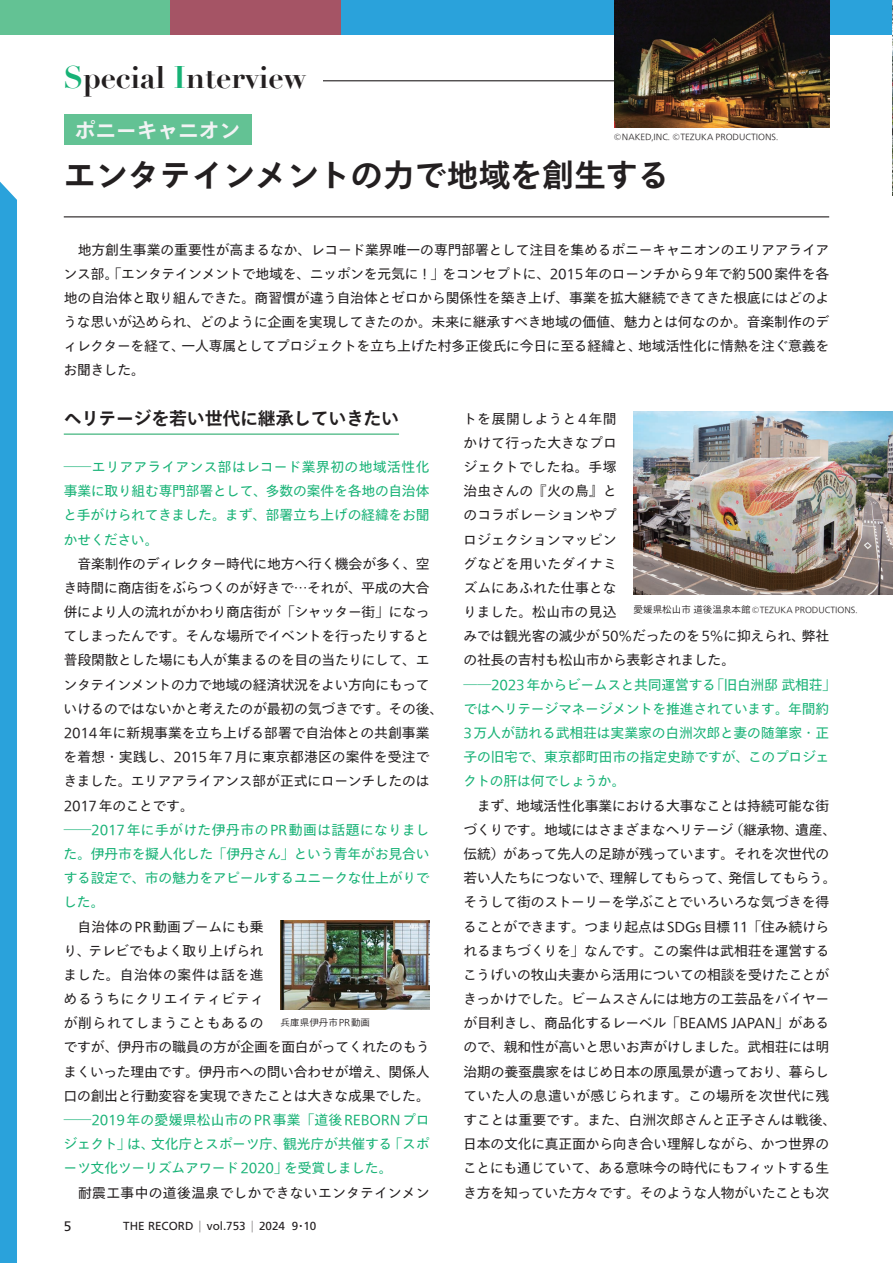
<style>
.page{position:relative;width:893px;height:1263px;background:#fff}
.page>*{position:absolute;margin:0;border:0;box-sizing:border-box;transform-origin:0 0}
.t1{font:700 31.95px "Tazugane Gothic Std N";color:#231f20}
.t2{font:700 30.6px "Didot";letter-spacing:-.005em;color:#231f20}
.t3{font:700 20.7px "Tazugane Gothic Std N";color:#f2f3f4}
.t4{font:700 18px "Tazugane Gothic Std N";letter-spacing:-.02em;color:#231f20}
.t5{font:13.8px/24.2px "Tazugane Gothic Std N";letter-spacing:-.015em;color:#231f20}
.t6{font:13.8px/24.2px "Tazugane Gothic Std N";letter-spacing:-.015em;color:#17b276;text-align:justify}
.t7{font:13.8px/24.2px "Tazugane Gothic Std N";letter-spacing:.01em;color:#231f20}
.t8{font:13.8px "Tazugane Gothic Std N";letter-spacing:.02em;color:#231f20}
.t9{font:13.8px "Frutiger LT Std";color:#231f20}
.t10{font:11.7px "Frutiger LT Std";color:#231f20}
.t11{font:300 9.6px "Tazugane Gothic Std N";color:#231f20}
.t12{font:300 8.55px "Tazugane Gothic Std N";color:#231f20}
.s1{color:#17b276}
.s2{font-size:9.6px}
.s3{font-family:"Koz Min Pr 6 N"}
</style>
<div class="page">
<div style="left:0;top:0;width:893px;height:34px;background:#2aa2db"></div>
<div style="left:0;top:182px;width:17px;height:1081px;background:#2aa2db"></div>
<div style="left:0;top:0;width:170px;height:34px;background:#63c294"></div>
<div style="left:170px;top:0;width:170px;height:34px;background:#a55465"></div>
<hr style="left:170px;top:80px;width:659px;height:1px;background:#231f20">
<div style="left:64px;top:61px;width:259px;height:31px;background:#fff"></div>
<hr style="left:64px;top:216px;width:765px;height:1px;background:#231f20">
<hr style="left:64px;top:433px;width:335px;height:2px;background:#63c294">
<img style="left:614px;top:0;width:215px;height:128px">
<img style="left:281px;top:920px;width:148px;height:89px">
<img style="left:634px;top:411px;width:259px;height:184px">
<img style="left:892px;top:0;width:1px;height:195px">
<div style="left:64px;top:115px;width:187px;height:30px;background:#63c294"></div>
<h2 class="t2" style="left:63px;top:58px;width:244px"><span class="s1">S</span>pecial <span class="s1">I</span>nterview</h2>
<h3 class="t3" style="left:75px;top:116px;width:167px">ポニーキャニオン</h3>
<p class="t12" style="left:614px;top:131px;width:166px">©NAKED,INC. ©TEZUKA PRODUCTIONS.</p>
<h1 class="t1" style="left:64px;top:153px;width:607px">エンタテインメントの力で地域を創生する</h1>
<p class="t5" style="left:64px;top:238px;width:767px;text-align:justify">　地方創生事業の重要性が高まるなか、レコード業界唯一の専門部署として注目を集めるポニーキャニオンのエリアアライアンス部。「エンタテインメントで地域を、ニッポンを元気に！」をコンセプトに、2015年のローンチから9年で約500案件を各地の自治体と取り組んできた。商習慣が違う自治体とゼロから関係性を築き上げ、事業を拡大継続できてきた根底にはどのような思いが込められ、どのように企画を実現してきたのか。未来に継承すべき地域の価値、魅力とは何なのか。音楽制作のディレクターを経て、一人専属としてプロジェクトを立ち上げた村多正俊氏に今日に至る経緯と、地域活性化に情熱を注ぐ意義をお聞きした。</p>
<h3 class="t4" style="left:64px;top:406px;width:337px">ヘリテージを若い世代に継承していきたい</h3>
<p class="t6" style="left:64px;top:455px;width:368px">――エリアアライアンス部はレコード業界初の地域活性化事業に取り組む専門部署として、多数の案件を各地の自治体と手がけられてきました。まず、部署立ち上げの経緯をお聞かせください。</p>
<p class="t5" style="left:64px;top:552px;width:381px">　音楽制作のディレクター時代に地方へ行く機会が多く、空き時間に商店街をぶらつくのが好きで…それが、平成の大合併により人の流れがかわり商店街が「シャッター街」になってしまったんです。そんな場所でイベントを行ったりすると普段閑散とした場にも人が集まるのを目の当たりにして、エンタテインメントの力で地域の経済状況をよい方向にもっていけるのではないかと考えたのが最初の気づきです。その後、<br>2014年に新規事業を立ち上げる部署で自治体との共創事業を着想・実践し、2015年7月に東京都港区の案件を受注できました。エリアアライアンス部が正式にローンチしたのは<br>2017年のことです。</p>
<p class="t6" style="left:63px;top:818px;width:368px">――2017年に手がけた伊丹市のPR動画は話題になりました。伊丹市を擬人化した「伊丹さん」という青年がお見合いする設定で、市の魅力をアピールするユニークな仕上がりでした。</p>
<p class="t5" style="left:63px;top:915px;width:368px">　自治体のPR動画ブームにも乗<br>り、テレビでもよく取り上げられ<br>ました。自治体の案件は話を進<br>めるうちにクリエイティビティ<br>が削られてしまうこともあるの<br>ですが、伊丹市の職員の方が企画を面白がってくれたのもうまくいった理由です。伊丹市への問い合わせが増え、関係人口の創出と行動変容を実現できたことは大きな成果でした。</p>
<p class="t6" style="left:64px;top:1108px;width:368px">――2019年の愛媛県松山市のPR事業「道後REBORNプロジェクト」は、文化庁とスポーツ庁、観光庁が共催する「スポーツ文化ツーリズムアワード2020」を受賞しました。</p>
<p class="t8" style="left:64px;top:1183px;width:367px">　耐震工事中の道後温泉でしかできないエンタテインメン</p>
<p class="t7" style="left:463px;top:407px;width:368px">トを展開しようと4年間<br>かけて行った大きなプロ<br>ジェクトでしたね。手塚<br>治虫さんの『火の鳥』と<br>のコラボレーションやプ<br>ロジェクションマッピン<br>グなどを用いたダイナミ<br>ズムにあふれた仕事とな<br>りました。松山市の見込<br>みでは観光客の減少が50％だったのを5％に抑えられ、弊社の社長の吉村も松山市から表彰されました。</p>
<p class="t6" style="left:463px;top:673px;width:374px;text-align:left">――2023年からビームスと共同運営する「旧白洲邸 武相荘」ではヘリテージマネージメントを推進されています。年間約<br>3万人が訪れる武相荘は実業家の白洲次郎と妻の随筆家・正子の旧宅で、東京都町田市の指定史跡ですが、このプロジェクトの肝は何でしょうか。</p>
<p class="t5" style="left:463px;top:794px;width:375px">　まず、地域活性化事業における大事なことは持続可能な街づくりです。地域にはさまざまなヘリテージ（継承物、遺産、伝統）があって先人の足跡が残っています。それを次世代の若い人たちにつないで、理解してもらって、発信してもらう。そうして街のストーリーを学ぶことでいろいろな気づきを得ることができます。つまり起点はSDGs目標11「住み続けられるまちづくりを」なんです。この案件は武相荘を運営するこうげいの牧山夫妻から活用についての相談を受けたことがきっかけでした。ビームスさんには地方の工芸品をバイヤーが目利きし、商品化するレーベル「BEAMS JAPAN」があるので、親和性が高いと思いお声がけしました。武相荘には明治期の養蚕農家をはじめ日本の原風景が遺っており、暮らしていた人の息遣いが感じられます。この場所を次世代に残すことは重要です。また、白洲次郎さんと正子さんは戦後、日本の文化に真正面から向き合い理解しながら、かつ世界のことにも通じていて、ある意味今の時代にもフィットする生き方を知っていた方々です。そのような人物がいたことも次</p>
<p class="t12" style="left:634px;top:604px;width:226px"><span class="s2">愛媛県松山市 道後温泉本館</span>©TEZUKA PRODUCTIONS.</p>
<p class="t11" style="left:281px;top:1015px;width:91px">兵庫県伊丹市PR動画</p>
<p class="t9" style="left:64px;top:1218px;width:9px">5</p>
<p class="t10" style="left:123px;top:1219px;width:195px">THE RECORD<span class="s3">｜</span>vol.753<span class="s3">｜</span>2024 9 <sup>•</sup>10</p>
</div>
